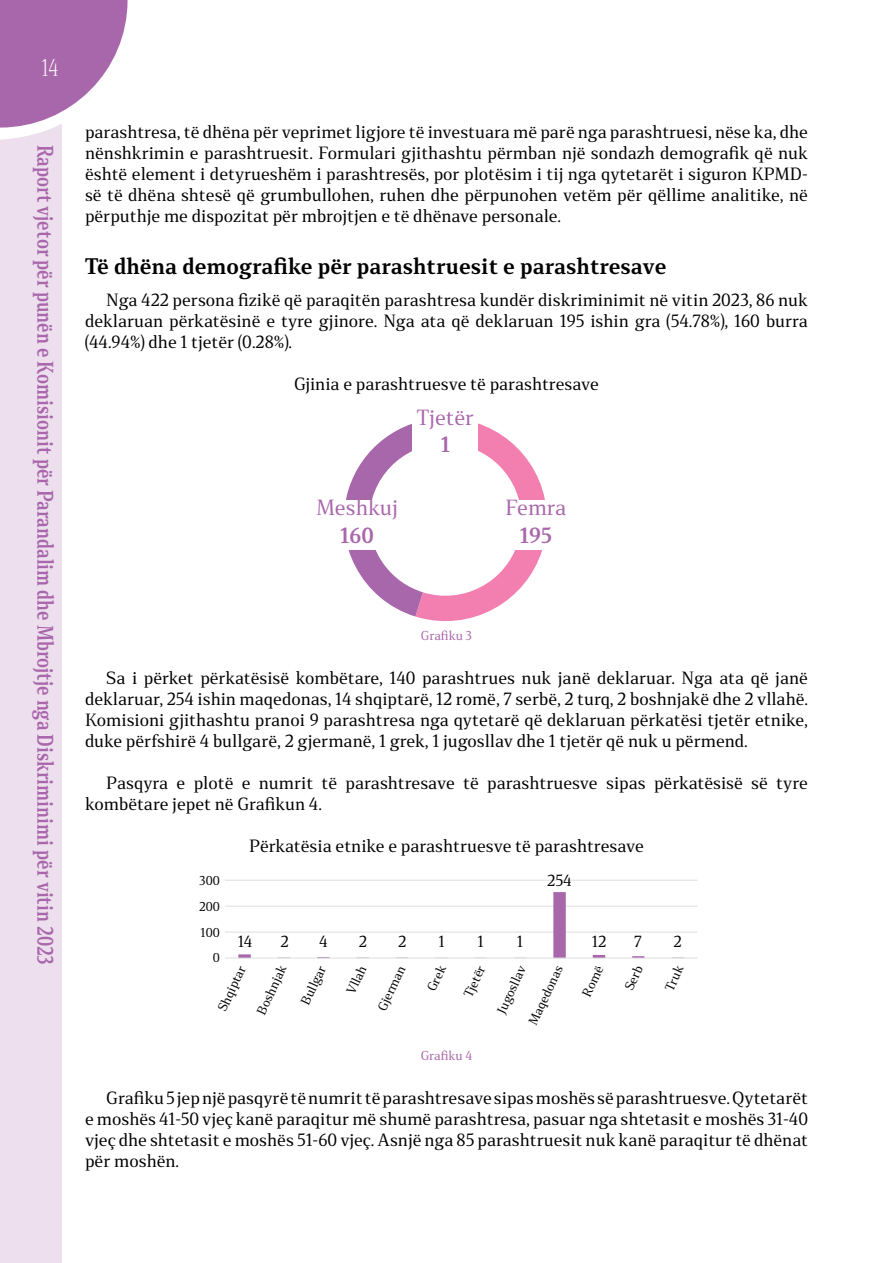
<style>
.page{position:relative;width:893px;height:1263px;background:#fff}
.page>*{position:absolute;margin:0;border:0;box-sizing:border-box;transform-origin:0 0}
.t1{font:300 22.5px "Stobi Serif";color:#fff;scale:.8 1}
.t2{font:700 21px "Stobi Serif";color:#a967ab;scale:.8 1}
.t3{font:700 21px "Stobi Serif";color:#000}
.t4{font:20.4px "Stobi Serif";color:#a967ab}
.t5{font:700 20.4px "Stobi Serif";color:#a967ab}
.t6{font:16.5px/21px "Stobi Serif";color:#000;text-align:justify}
.t7{font:15px "Stobi Serif";color:#000}
.t8{font:12px/25.8px "Stobi Serif";color:#000;text-align:right}
.t9{font:12px "Stobi Serif";letter-spacing:-.005em;color:#a967ab}
</style>
<div class="page">
<svg style="left:0;top:0;width:128px;height:123px"></svg>
<div style="left:0;top:123px;width:62px;height:1140px;background:#eddfee"></div>
<svg style="left:346px;top:423px;width:199px;height:198px"></svg>
<div style="left:311px;top:500px;width:92px;height:49px;background:#fff"></div>
<div style="left:490px;top:500px;width:92px;height:49px;background:#fff"></div>
<div style="left:412px;top:409px;width:66px;height:50px;background:#fff"></div>
<hr style="left:225px;top:932px;width:472px;height:1px;background:#dcddde">
<hr style="left:225px;top:906px;width:472px;height:1px;background:#dcddde">
<hr style="left:225px;top:880px;width:472px;height:1px;background:#dcddde">
<svg style="left:238px;top:892px;width:446px;height:66px"></svg>
<hr style="left:225px;top:958px;width:472px;height:1px;background:#dcddde">
<h1 class="t1" style="left:41px;top:52px;width:23px">14</h1>
<p class="t2" style="left:61px;top:145px;width:1027px;rotate:90deg">Raport vjetor për punën e Komisionit për Parandalim dhe Mbrojtje nga Diskriminimi për vitin 2023</p>
<p class="t6" style="left:85px;top:121px;width:724px">parashtresa, të dhëna për veprimet ligjore të investuara më parë nga parashtruesi, nëse ka, dhe nënshkrimin e parashtruesit. Formulari gjithashtu përmban një sondazh demografik që nuk është element i detyrueshëm i parashtresës, por plotësim i tij nga qytetarët i siguron KPMD&shy;së të dhëna shtesë që grumbullohen, ruhen dhe përpunohen vetëm për qëllime analitike, në përputhje me dispozitat për mbrojtjen e të dhënave personale.</p>
<p class="t3" style="left:85px;top:251px;width:583px">Të dhëna demografike për parashtruesit e parashtresave</p>
<p class="t6" style="left:85px;top:289px;width:724px;text-indent:21px">Nga 422 persona fizikë që paraqitën parashtresa kundër diskriminimit në vitin 2023, 86 nuk deklaruan përkatësinë e tyre gjinore. Nga ata që deklaruan 195 ishin gra (54.78%), 160 burra (44.94%) dhe 1 tjetër (0.28%).</p>
<p class="t6" style="left:294px;top:373px;width:306px">Gjinia e parashtruesve të parashtresave</p>
<p class="t4" style="left:316px;top:494px;width:83px">Meshkuj</p>
<p class="t5" style="left:340px;top:520px;width:35px">160</p>
<p class="t4" style="left:417px;top:403px;width:59px">Tjetër</p>
<p class="t5" style="left:441px;top:429px;width:11px">1</p>
<p class="t4" style="left:505px;top:494px;width:62px">Femra</p>
<p class="t5" style="left:520px;top:520px;width:34px">195</p>
<p class="t9" style="left:421px;top:627px;width:53px">Grafiku 3</p>
<p class="t6" style="left:85px;top:667px;width:724px;text-indent:21px">Sa i përket përkatësisë kombëtare, 140 parashtrues nuk janë deklaruar. Nga ata që janë deklaruar, 254 ishin maqedonas, 14 shqiptarë, 12 romë, 7 serbë, 2 turq, 2 boshnjakë dhe 2 vllahë.<br>Komisioni gjithashtu pranoi 9 parashtresa nga qytetarë që deklaruan përkatësi tjetër etnike, duke përfshirë 4 bullgarë, 2 gjermanë, 1 grek, 1 jugosllav dhe 1 tjetër që nuk u përmend.</p>
<p class="t6" style="left:85px;top:772px;width:724px;text-indent:21px">Pasqyra e plotë e numrit të parashtresave të parashtruesve sipas përkatësisë së tyre kombëtare jepet në Grafikun 4.</p>
<p class="t6" style="left:249px;top:835px;width:396px">Përkatësia etnike e parashtruesve të parashtresave</p>
<p class="t8" style="left:199px;top:867px;width:22px">300<br>200<br>100<br>0</p>
<p class="t8" style="left:210px;top:1005px;width:50px;rotate:-65deg">Shqiptar</p>
<p class="t8" style="left:249px;top:1008px;width:54px;rotate:-65deg">Boshnjak</p>
<p class="t8" style="left:293px;top:998px;width:43px;rotate:-65deg">Bullgar</p>
<p class="t8" style="left:338px;top:988px;width:32px;rotate:-65deg">Vllah</p>
<p class="t8" style="left:369px;top:1004px;width:50px;rotate:-65deg">Gjerman</p>
<p class="t8" style="left:419px;top:985px;width:28px;rotate:-65deg">Grek</p>
<p class="t8" style="left:456px;top:991px;width:35px;rotate:-65deg">Tjetër</p>
<p class="t8" style="left:489px;top:1007px;width:53px;rotate:-65deg">Jugosllav</p>
<p class="t8" style="left:520px;top:1019px;width:66px;rotate:-65deg">Maqedonas</p>
<p class="t8" style="left:574px;top:990px;width:34px;rotate:-65deg">R omë</p>
<p class="t8" style="left:616px;top:984px;width:27px;rotate:-65deg">Serb</p>
<p class="t8" style="left:657px;top:984px;width:28px;rotate:-65deg">Truk</p>
<p class="t7" style="left:547px;top:870px;width:26px">254</p>
<p class="t7" style="left:238px;top:931px;width:16px">14</p>
<p class="t7" style="left:280px;top:931px;width:10px">2</p>
<p class="t7" style="left:319px;top:931px;width:10px">4</p>
<p class="t7" style="left:359px;top:931px;width:10px">2</p>
<p class="t7" style="left:398px;top:931px;width:10px">2</p>
<p class="t7" style="left:439px;top:931px;width:8px">1</p>
<p class="t7" style="left:477px;top:931px;width:8px">1</p>
<p class="t7" style="left:517px;top:931px;width:8px">1</p>
<p class="t7" style="left:592px;top:931px;width:16px">12</p>
<p class="t7" style="left:634px;top:931px;width:9px">7</p>
<p class="t7" style="left:673px;top:931px;width:10px">2</p>
<p class="t9" style="left:421px;top:1047px;width:53px">Grafiku 4</p>
<p class="t6" style="left:85px;top:1087px;width:724px;text-indent:21px">Grafiku 5 jep një pasqyrë të numrit të parashtresave sipas moshës së parashtruesve. Qytetarët e moshës 41-50 vjeç kanë paraqitur më shumë parashtresa, pasuar nga shtetasit e moshës 31-40 vjeç dhe shtetasit e moshës 51-60 vjeç. Asnjë nga 85 parashtruesit nuk kanë paraqitur të dhënat për moshën.</p>
</div>
